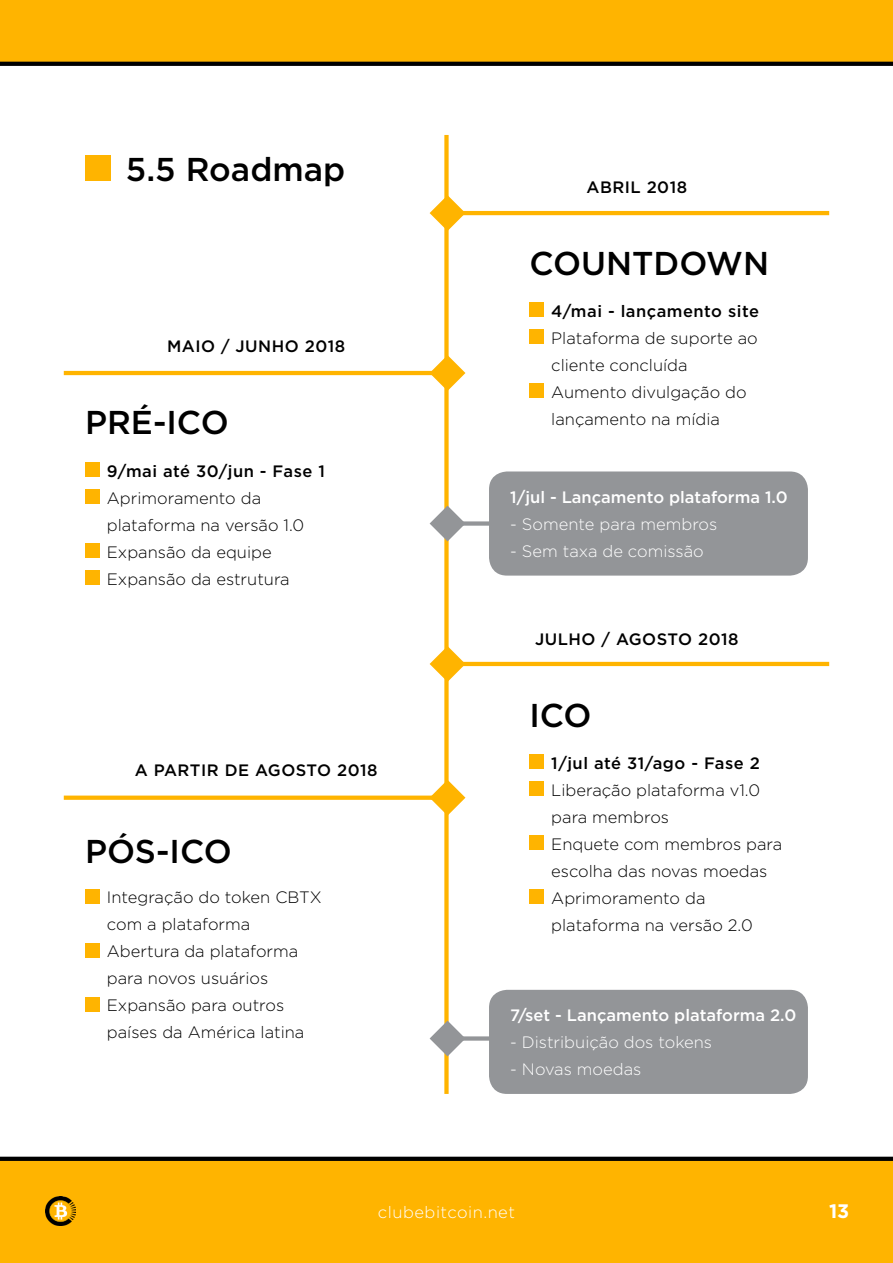
<style>
.page{position:relative;width:893px;height:1263px;background:#fff}
.page>*{position:absolute;margin:0;border:0;box-sizing:border-box;transform-origin:0 0}
.t1{font:500 33px "Gotham";color:#000}
.t2{font:700 19.5px "Gotham";color:#fff}
.t3{font:300 16.5px/27px "Gotham";color:#000}
.t4{font:500 16.5px "Gotham";letter-spacing:.03em;color:#000}
.t5{font:300 16.5px "Gotham";letter-spacing:.03em;color:#fff}
.t6{font:500 16.5px "Gotham";color:#fff}
</style>
<div class="page">
<div style="left:0;top:1159px;width:893px;height:104px;background:#ffb400"></div>
<div style="left:0;top:0;width:893px;height:63px;background:#ffb400"></div>
<svg style="left:0;top:62px;width:893px;height:4px;background:#050505"></svg>
<svg style="left:0;top:1157px;width:893px;height:4px;background:#030200"></svg>
<img style="left:45px;top:1196px;width:30px;height:30px">
<div style="left:444px;top:521px;width:303px;height:5px;background:#939598"></div>
<div style="left:444px;top:1036px;width:303px;height:5px;background:#939598"></div>
<div style="left:85px;top:155px;width:25px;height:26px;background:#ffb400"></div>
<div style="left:529px;top:302px;width:15px;height:15px;background:#ffb400"></div>
<div style="left:529px;top:329px;width:15px;height:15px;background:#ffb400"></div>
<div style="left:529px;top:383px;width:15px;height:15px;background:#ffb400"></div>
<div style="left:85px;top:462px;width:14px;height:15px;background:#ffb400"></div>
<div style="left:85px;top:489px;width:14px;height:15px;background:#ffb400"></div>
<div style="left:85px;top:543px;width:14px;height:15px;background:#ffb400"></div>
<div style="left:85px;top:570px;width:14px;height:15px;background:#ffb400"></div>
<div style="left:529px;top:754px;width:15px;height:14px;background:#ffb400"></div>
<div style="left:529px;top:781px;width:15px;height:14px;background:#ffb400"></div>
<div style="left:529px;top:835px;width:15px;height:14px;background:#ffb400"></div>
<div style="left:529px;top:889px;width:15px;height:14px;background:#ffb400"></div>
<div style="left:85px;top:889px;width:14px;height:14px;background:#ffb400"></div>
<div style="left:85px;top:943px;width:14px;height:14px;background:#ffb400"></div>
<div style="left:85px;top:997px;width:14px;height:14px;background:#ffb400"></div>
<svg style="left:430px;top:196px;width:35px;height:34px"></svg>
<svg style="left:430px;top:356px;width:35px;height:34px"></svg>
<svg style="left:432px;top:781px;width:33px;height:33px"></svg>
<hr style="left:444px;top:211px;width:385px;height:4px;background:#ffb400">
<hr style="left:64px;top:371px;width:385px;height:4px;background:#ffb400">
<div style="left:64px;top:795px;width:385px;height:5px;background:#ffb400"></div>
<div style="left:489px;top:471px;width:319px;height:105px;background:#939598;border-radius:18px"></div>
<div style="left:489px;top:990px;width:319px;height:104px;background:#939598;border-radius:18px"></div>
<svg style="left:430px;top:647px;width:35px;height:34px"></svg>
<hr style="left:444px;top:662px;width:385px;height:4px;background:#ffb400">
<div style="left:444px;top:135px;width:5px;height:959px;background:#ffb400"></div>
<svg style="left:430px;top:506px;width:35px;height:35px"></svg>
<svg style="left:430px;top:1020px;width:35px;height:36px"></svg>
<h1 class="t1" style="left:126px;top:147px;width:221px">5.5 Roadmap</h1>
<p class="t4" style="left:167px;top:335px;width:180px">MAIO / JUN HO 2018</p>
<h1 class="t1" style="left:85px;top:401px;width:102px">pré-ico</h1>
<p class="t4" style="left:107px;top:460px;width:219px">9/mai até 30/jun - Fase 1</p>
<p class="t3" style="left:107px;top:484px;width:199px">Aprimoramento da plataforma na versão 1.0<br>Expansão da equipe<br>Expansão da estrutura</p>
<p class="t4" style="left:135px;top:759px;width:244px">A PARTIR DE AGOSTO 2018</p>
<h1 class="t1" style="left:85px;top:829px;width:105px">pós-ico</h1>
<p class="t3" style="left:107px;top:883px;width:204px">I ntegração do token CBTX com a plataforma<br>Abertura da plataforma para novos usuários<br>Expansão para outros países da América latina</p>
<p class="t4" style="left:586px;top:176px;width:102px">ABRIL 2018</p>
<h1 class="t1" style="left:529px;top:241px;width:235px">COUNTDOWN</h1>
<p class="t4" style="left:551px;top:300px;width:209px">4/mai - lançamento site</p>
<p class="t3" style="left:551px;top:324px;width:208px">Plataforma de suporte ao cliente concluída<br>Aumento divulgação do lançamento na mídia</p>
<p class="t6" style="left:510px;top:486px;width:279px">1/jul - Lançamento plataforma 1.0</p>
<p class="t5" style="left:510px;top:514px;width:209px">- Somente para membros</p>
<p class="t5" style="left:510px;top:541px;width:195px">- Sem taxa de comissão</p>
<p class="t4" style="left:535px;top:628px;width:205px">JULHO / AGOSTO 2018</p>
<h1 class="t1" style="left:529px;top:693px;width:21px">ico</h1>
<p class="t4" style="left:551px;top:752px;width:210px">1/jul até 31/ago - Fase 2</p>
<p class="t3" style="left:551px;top:776px;width:232px">Liberação plataforma v1.0 para membros<br>Enquete com membros para escolha das novas moedas<br>Aprimoramento da plataforma na versão 2.0</p>
<p class="t6" style="left:510px;top:1005px;width:288px">7/set - Lançamento plataforma 2.0</p>
<p class="t5" style="left:510px;top:1032px;width:203px">- Distribuição dos tokens</p>
<p class="t5" style="left:510px;top:1059px;width:133px">- N ovas moedas</p>
<p class="t5" style="left:378px;top:1201px;width:139px">clubebitcoin.net</p>
<p class="t2" style="left:829px;top:1198px;width:22px">13</p>
</div>
